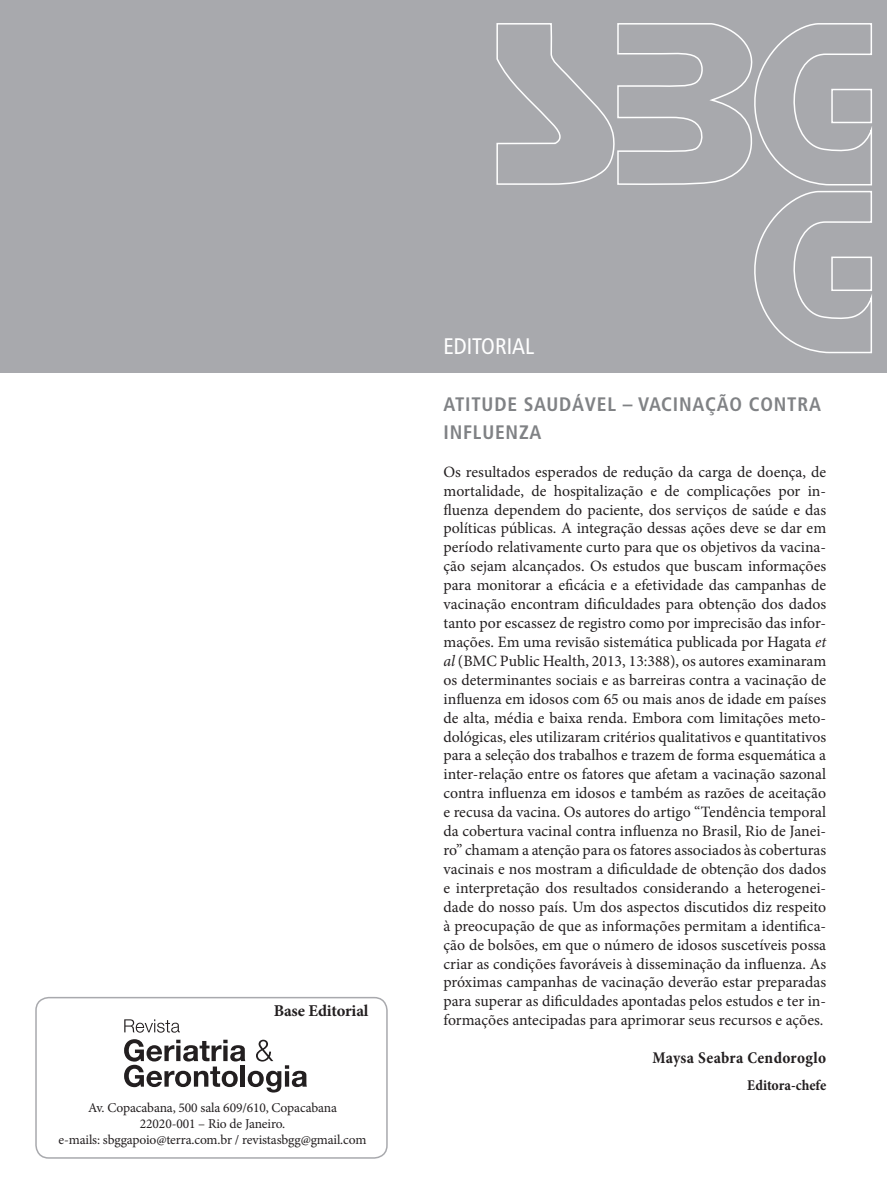
<style>
.page{position:relative;width:887px;height:1194px;background:#fff}
.page>*{position:absolute;margin:0;border:0;box-sizing:border-box;transform-origin:0 0}
.t1{font:condensed 22.5px "Frutiger";color:#fff}
.t2{font:700 condensed 19.5px/28.3px "Frutiger";letter-spacing:.04em;color:#808285}
.t3{font:700 condensed 16.5px "Minion Pro";letter-spacing:.02em;color:#231f20}
.t4{font:700 16.5px "Minion Pro";letter-spacing:-.01em;color:#231f20}
.t5{font:15.75px/18.9px "Minion Pro";color:#231f20;text-align:justify}
.t6{font:700 condensed 15px "Minion Pro";color:#231f20}
.t7{font:13.5px/16.2px "Minion Pro";letter-spacing:-.01em;color:#231f20;text-align:center}
.s1{font-style:italic}
</style>
<div class="page">
<div style="left:0;top:0;width:887px;height:373px;background:#a8a9ad"></div>
<svg style="left:496px;top:23px;width:119px;height:162px"></svg>
<svg style="left:617px;top:23px;width:255px;height:331px"></svg>
<div style="left:35px;top:996px;width:353px;height:162px;border:2px solid #a8a9ad;border-radius:13px"></div>
<svg style="left:124px;top:1039px;width:183px;height:53px"></svg>
<svg style="left:124px;top:1019px;width:56px;height:13px"></svg>
<p class="t4" style="left:274px;top:999px;width:96px">Base Editorial</p>
<p class="t7" style="left:59px;top:1099px;width:309px">Av. Copacabana, 500 sala 609/610, Copacabana<br>22020-001 – Rio de Janeiro.<br>e-mails: sbggapoio@terra.com.br / revistasbgg@gmail.com</p>
<h1 class="t1" style="left:443px;top:333px;width:73px">EDITORIAL</h1>
<p class="t2" style="left:443px;top:389px;width:379px">ATITUDE SAUDÁVEL – VACINAÇÃO CONTRA<br>INFLUENZA</p>
<p class="t5" style="left:443px;top:462px;width:384px">Os resultados esperados de redução da carga de doença, de mortalidade, de hospitalização e de complicações por in&shy;fluenza dependem do paciente, dos serviços de saúde e das políticas públicas. A integração dessas ações deve se dar em período relativamente curto para que os objetivos da vacina&shy;ção sejam alcançados. Os estudos que buscam informações para monitorar a eficácia e a efetividade das campanhas de vacinação encontram dificuldades para obtenção dos dados tanto por escassez de registro como por imprecisão das infor&shy;mações. Em uma revisão sistemática publicada por Hagata <span class="s1">et al</span> (BMC Public Health, 2013, 13:388), os autores examinaram os determinantes sociais e as barreiras contra a vacinação de influenza em idosos com 65 ou mais anos de idade em países de alta, média e baixa renda. Embora com limitações meto&shy;dológicas, eles utilizaram critérios qualitativos e quantitativos para a seleção dos trabalhos e trazem de forma esquemática a inter-relação entre os fatores que afetam a vacinação sazonal contra influenza em idosos e também as razões de aceitação e recusa da vacina. Os autores do artigo “Tendência temporal da cobertura vacinal contra influenza no Brasil, Rio de Janei&shy;ro” chamam a atenção para os fatores associados às coberturas vacinais e nos mostram a dificuldade de obtenção dos dados e interpretação dos resultados considerando a heterogenei&shy;dade do nosso país. Um dos aspectos discutidos diz respeito à preocupação de que as informações permitam a identifica&shy;ção de bolsões, em que o número de idosos suscetíveis possa criar as condições favoráveis à disseminação da influenza. As próximas campanhas de vacinação deverão estar preparadas para superar as dificuldades apontadas pelos estudos e ter in&shy;formações antecipadas para aprimorar seus recursos e ações.</p>
<p class="t3" style="left:652px;top:1046px;width:175px">Maysa Seabra Cendoroglo</p>
<p class="t6" style="left:747px;top:1074px;width:80px">Editora-chefe</p>
</div>
